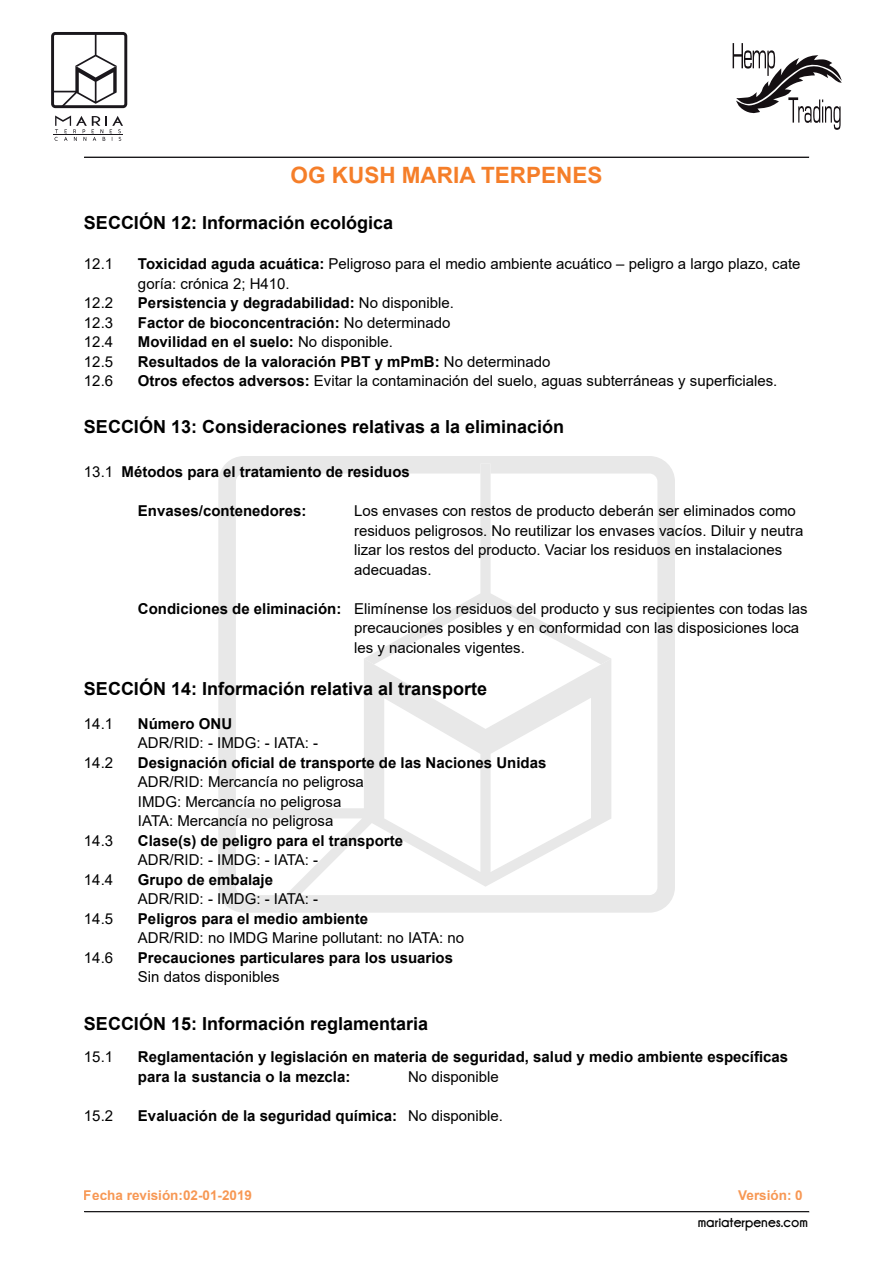
<style>
.page{position:relative;width:893px;height:1263px;background:#fff}
.page>*{position:absolute;margin:0;border:0;box-sizing:border-box;transform-origin:0 0}
.t1{font:700 22.5px "Arial";color:#f57e29}
.t2{font:700 18px "Arial";color:#000}
.t3{font:15px/19.5px "Arial";color:#000}
.t4{font:700 15px/19.5px "Arial";color:#000}
.t5{font:15px "Champagne&Limousines Thick";color:#000}
.t6{font:700 13.5px "Arial";color:#f57e29}
.s1{font-weight:700}
.s2{font-weight:400}
</style>
<div class="page">
<svg style="left:218px;top:456px;width:457px;height:457px"></svg>
<svg style="left:232px;top:658px;width:379px;height:254px"></svg>
<svg style="left:364px;top:464px;width:247px;height:200px"></svg>
<hr style="left:85px;top:1212px;width:724px;height:1px;background:#1a171c">
<svg style="left:84px;top:1211px;width:725px;height:1px"></svg>
<svg style="left:84px;top:157px;width:725px;height:1px"></svg>
<svg style="left:51px;top:32px;width:76px;height:76px"></svg>
<svg style="left:55px;top:115px;width:68px;height:26px"></svg>
<hr style="left:54px;top:135px;width:69px;height:1px;background:#1a171c">
<svg style="left:733px;top:43px;width:109px;height:87px"></svg>
<h1 class="t1" style="left:291px;top:159px;width:313px">OG KUSH MARIA TERPENES</h1>
<p class="t2" style="left:84px;top:210px;width:311px">SECCIÓN 12: Información ecológica</p>
<p class="t3" style="left:84px;top:254px;width:31px">12.1</p>
<p class="t3" style="left:138px;top:254px;width:664px"><span class="s1">Toxicidad aguda acuática:</span> Peligroso para el medio ambiente acuático – peligro a largo plazo, cate goría: crónica 2; H410.</p>
<p class="t3" style="left:84px;top:293px;width:31px">12.2</p>
<p class="t4" style="left:138px;top:294px;width:317px">Persistencia y degradabilidad: <span class="s2">No disponible.</span></p>
<p class="t3" style="left:84px;top:313px;width:31px">12.3</p>
<p class="t4" style="left:138px;top:313px;width:314px">Factor de bioconcentración: <span class="s2">No determinado</span></p>
<p class="t3" style="left:84px;top:332px;width:31px">12.4</p>
<p class="t4" style="left:138px;top:333px;width:257px">Movilidad en el suelo: <span class="s2">No disponible.</span></p>
<p class="t3" style="left:84px;top:352px;width:31px">12.5</p>
<p class="t4" style="left:138px;top:352px;width:414px">Resultados de la valoración PBT y mPmB: <span class="s2">No determinado</span></p>
<p class="t3" style="left:84px;top:371px;width:31px">12.6</p>
<p class="t3" style="left:138px;top:371px;width:641px"><span class="s1">Otros efectos adversos:</span> Evitar la contaminación del suelo, aguas subterráneas y superficiales.</p>
<p class="t2" style="left:84px;top:414px;width:482px">SECCIÓN 13: Consideraciones relativas a la eliminación</p>
<p class="t4" style="left:84px;top:462px;width:327px"><span class="s2">13.1</span> Métodos para el tratamiento de residuos</p>
<p class="t4" style="left:138px;top:501px;width:170px">Envases/contenedores:</p>
<p class="t3" style="left:354px;top:501px;width:451px">Los envases con restos de producto deberán ser eliminados como residuos peligrosos. No reutilizar los envases vacíos. Diluir y neutra lizar los restos del producto. Vaciar los residuos en instalaciones adecuadas.</p>
<p class="t3" style="left:354px;top:599px;width:455px;text-indent:-216px"><span class="s1">Condiciones de eliminación:</span> Elimínense los residuos del producto y sus recipientes con todas las precauciones posibles y en conformidad con las disposiciones loca les y nacionales vigentes.</p>
<p class="t2" style="left:84px;top:676px;width:405px">SECCIÓN 14: Información relativa al transporte</p>
<p class="t3" style="left:84px;top:714px;width:31px">14.1</p>
<p class="t4" style="left:138px;top:714px;width:96px">Número ONU</p>
<p class="t3" style="left:138px;top:733px;width:182px">ADR/RID: - IMDG: - IATA: -</p>
<p class="t3" style="left:84px;top:753px;width:31px">14.2</p>
<p class="t4" style="left:138px;top:753px;width:410px">Designación oficial de transporte de las Naciones Unidas</p>
<p class="t3" style="left:138px;top:772px;width:227px">ADR/RID: Mercancía no peligrosa<br>IMDG: Mercancía no peligrosa<br>IATA: Mercancía no peligrosa</p>
<p class="t3" style="left:84px;top:831px;width:31px">14.3</p>
<p class="t4" style="left:138px;top:831px;width:267px">Clase(s) de peligro para el transporte</p>
<p class="t3" style="left:138px;top:850px;width:182px">ADR/RID: - IMDG: - IATA: -</p>
<p class="t3" style="left:84px;top:870px;width:31px">14.4</p>
<p class="t4" style="left:138px;top:870px;width:137px">Grupo de embalaje</p>
<p class="t3" style="left:138px;top:889px;width:182px">ADR/RID: - IMDG: - IATA: -</p>
<p class="t3" style="left:84px;top:909px;width:31px">14.5</p>
<p class="t4" style="left:138px;top:909px;width:232px">Peligros para el medio ambiente</p>
<p class="t3" style="left:138px;top:928px;width:328px">ADR/RID: no IMDG Marine pollutant: no IATA: no</p>
<p class="t3" style="left:84px;top:948px;width:31px">14.6</p>
<p class="t4" style="left:138px;top:948px;width:317px">Precauciones particulares para los usuarios</p>
<p class="t3" style="left:138px;top:967px;width:143px">Sin datos disponibles</p>
<p class="t2" style="left:84px;top:1011px;width:346px">SECCIÓN 15: Información reglamentaria</p>
<p class="t3" style="left:84px;top:1047px;width:31px">15.1</p>
<p class="t4" style="left:138px;top:1047px;width:652px">Reglamentación y legislación en materia de seguridad, salud y medio ambiente específicas para la sustancia o la mezcla:</p>
<p class="t3" style="left:408px;top:1067px;width:92px">No disponible</p>
<p class="t3" style="left:84px;top:1106px;width:31px">15.2</p>
<p class="t4" style="left:138px;top:1106px;width:367px">Evaluación de la seguridad química: <span class="s2">No disponible.</span></p>
<p class="t6" style="left:84px;top:1185px;width:170px">Fecha revisión:02-01-2019</p>
<p class="t6" style="left:738px;top:1185px;width:66px">Versión: 0</p>
<p class="t5" style="left:698px;top:1214px;width:112px">mariaterpenes.com</p>
</div>
